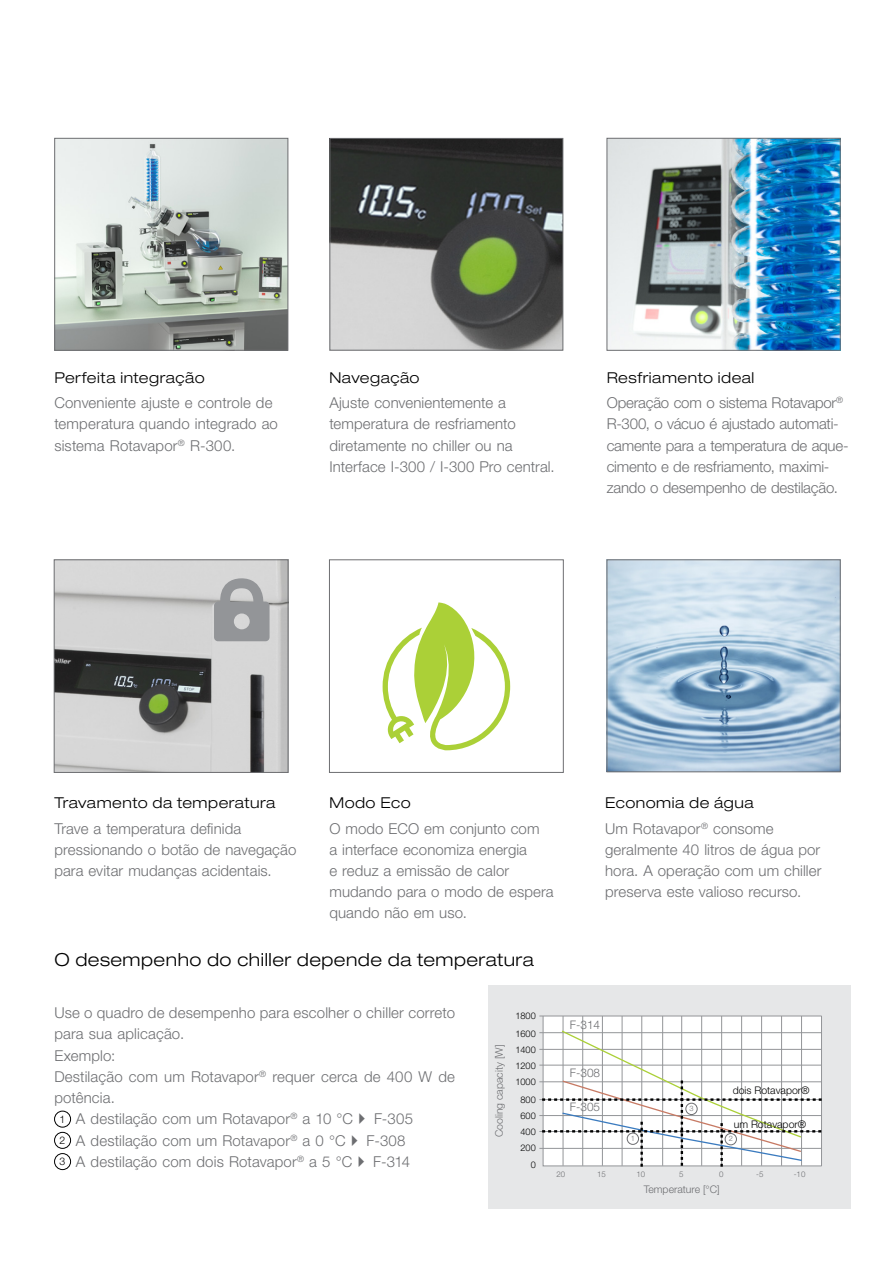
<style>
.page{position:relative;width:893px;height:1263px;background:#fff}
.page>*{position:absolute;margin:0;border:0;box-sizing:border-box;transform-origin:0 0}
.EN_Page_Subline{font:300 expanded 18px "Helvetica Neue LT Std";letter-spacing:.025em;color:#000}
.EN_Table_content_lef{font:300 15px/21.1px "Helvetica Neue LT Std";letter-spacing:.005em;color:#6d6e71}
.EN_Table_content_lef-2{font:300 15px/21.1px "Helvetica Neue LT Std";letter-spacing:-.015em;color:#6d6e71}
.EN_Title_small_down{font:300 expanded 15px "Helvetica Neue LT Std";letter-spacing:.035em;color:#000}
.t1{font:300 11.85px "Helvetica Neue LT Std";color:#6d6e71}
.t2{font:300 10.5px "Helvetica Neue LT Std";color:#6d6e71}
.t3{font:300 10.5px "Helvetica Neue LT Std";color:#000}
.t4{font:300 9.15px "Helvetica Neue LT Std";color:#000}
.t5{font:300 7.8px "Helvetica Neue LT Std";color:#6d6e71}
.t6{font:300 7.5px "Helvetica Neue LT Std";color:#6d6e71}
</style>
<div class="page">
<img style="left:609px;top:562px;width:229px;height:208px">
<div style="left:607px;top:560px;width:233px;height:212px;border:1px solid #6d6e71"></div>
<div style="left:329px;top:560px;width:234px;height:213px;border:1px solid #6d6e71"></div>
<img style="left:56px;top:562px;width:230px;height:209px">
<div style="left:54px;top:560px;width:234px;height:213px;border:1px solid #6d6e71"></div>
<svg style="left:383px;top:602px;width:127px;height:148px"></svg>
<svg style="left:214px;top:572px;width:56px;height:69px;background:#a9aaac"></svg>
<img style="left:56px;top:140px;width:230px;height:208px">
<div style="left:54px;top:138px;width:234px;height:212px;border:1px solid #6d6e71"></div>
<img style="left:332px;top:140px;width:229px;height:208px">
<div style="left:330px;top:138px;width:233px;height:212px;border:1px solid #6d6e71"></div>
<img style="left:609px;top:140px;width:229px;height:208px">
<div style="left:54px;top:1111px;width:17px;height:16px;border:1px solid #000;border-radius:50%"></div>
<div style="left:54px;top:1132px;width:17px;height:16px;border:1px solid #000;border-radius:50%"></div>
<div style="left:54px;top:1153px;width:17px;height:17px;border:1px solid #000;border-radius:50%"></div>
<div style="left:488px;top:985px;width:363px;height:224px;background:#e6e7e8"></div>
<hr style="left:539px;top:1016px;width:283px;height:1px;background:#939598">
<hr style="left:539px;top:1032px;width:282px;height:1px;background:#939598">
<hr style="left:539px;top:1049px;width:282px;height:1px;background:#939598">
<hr style="left:539px;top:1065px;width:282px;height:1px;background:#939598">
<hr style="left:539px;top:1081px;width:282px;height:1px;background:#939598">
<hr style="left:539px;top:1099px;width:282px;height:1px;background:#939598">
<hr style="left:539px;top:1115px;width:282px;height:1px;background:#939598">
<hr style="left:539px;top:1131px;width:282px;height:1px;background:#939598">
<hr style="left:539px;top:1148px;width:282px;height:1px;background:#939598">
<svg style="left:542px;top:1016px;width:280px;height:151px"></svg>
<div style="left:627px;top:1133px;width:12px;height:11px;border:1px solid #6d6e71;border-radius:50%"></div>
<div style="left:725px;top:1133px;width:12px;height:12px;border:1px solid #6d6e71;border-radius:50%"></div>
<div style="left:686px;top:1103px;width:11px;height:12px;border:1px solid #6d6e71;border-radius:50%"></div>
<p class="EN_Title_small_down" style="left:54px;top:368px;width:152px">Perfeita integração</p>
<p class="EN_Table_content_lef" style="left:54px;top:392px;width:225px">Conveniente ajuste e controle de temperatura quando integrado ao sistema Rotavapor<sup>®</sup> R-300.</p>
<p class="EN_Title_small_down" style="left:329px;top:368px;width:92px">Navegação</p>
<p class="EN_Table_content_lef" style="left:329px;top:392px;width:227px">Ajuste convenientemente a temperatura de resfriamento diretamente no chiller ou na<br>Interface I-300 / I-300 Pro central.</p>
<p class="EN_Title_small_down" style="left:607px;top:368px;width:149px">Resfriamento ideal</p>
<p class="EN_Table_content_lef-2" style="left:607px;top:392px;width:243px">Operação com o sistema Rotavapor<sup>® </sup>R-300, o vácuo é ajustado automati&shy;camente para a temperatura de aque&shy;cimento e de resfriamento, maximi&shy;zando o desempenho de destilação.</p>
<p class="EN_Title_small_down" style="left:54px;top:794px;width:223px">Travamento da temperatura</p>
<p class="EN_Table_content_lef" style="left:54px;top:817px;width:244px">Trave a temperatura definida pressionando o botão de navegação para evitar mudanças acidentais.</p>
<p class="EN_Title_small_down" style="left:329px;top:794px;width:83px">Modo Eco</p>
<p class="EN_Table_content_lef" style="left:329px;top:817px;width:226px">O modo ECO em conjunto com<br>a interface economiza energia<br>e reduz a emissão de calor mudando para o modo de espera quando não em uso.</p>
<p class="EN_Title_small_down" style="left:605px;top:794px;width:150px">Economia de água</p>
<p class="EN_Table_content_lef" style="left:605px;top:817px;width:218px">Um Rotavapor<sup>®</sup> consome geralmente 40 litros de água por hora. A operação com um chiller preserva este valioso recurso.</p>
<p class="EN_Page_Subline" style="left:54px;top:948px;width:481px">O desempenho do chiller depende da temperatura</p>
<p class="EN_Table_content_lef" style="left:54px;top:1002px;width:402px">Use o quadro de desempenho para escolher o chiller correto para sua aplicação.</p>
<p class="EN_Table_content_lef" style="left:54px;top:1044px;width:62px">Exemplo:</p>
<p class="EN_Table_content_lef" style="left:54px;top:1066px;width:402px">Destilação com um Rotavapor<sup>®</sup> requer cerca de 400 W de potência.</p>
<p class="t3" style="left:60px;top:1113px;width:7px">1</p>
<p class="EN_Table_content_lef" style="left:76px;top:1108px;width:279px">A destilação com um Rotavapor<sup>®</sup> a 10 °C</p>
<p class="EN_Table_content_lef" style="left:374px;top:1108px;width:40px">F-305</p>
<p class="t3" style="left:60px;top:1134px;width:7px">2</p>
<p class="EN_Table_content_lef" style="left:76px;top:1129px;width:271px">A destilação com um Rotavapor<sup>®</sup> a 0 °C</p>
<p class="EN_Table_content_lef" style="left:366px;top:1129px;width:40px">F-308</p>
<p class="t3" style="left:60px;top:1155px;width:7px">3</p>
<p class="EN_Table_content_lef" style="left:76px;top:1150px;width:278px">A destilação com dois Rotavapor<sup>®</sup> a 5 °C</p>
<p class="EN_Table_content_lef" style="left:373px;top:1150px;width:38px">F-314</p>
<p class="t4" style="left:515px;top:1010px;width:22px">1800</p>
<p class="t4" style="left:515px;top:1028px;width:22px">1600</p>
<p class="t2" style="left:493px;top:1137px;width:94px;rotate:-90deg">Cooling capacity [W]</p>
<p class="t4" style="left:515px;top:1044px;width:22px">1400</p>
<p class="t4" style="left:515px;top:1060px;width:22px">1200</p>
<p class="t4" style="left:515px;top:1076px;width:22px">1000</p>
<p class="t4" style="left:520px;top:1094px;width:17px">800</p>
<p class="t4" style="left:520px;top:1110px;width:17px">600</p>
<p class="t4" style="left:520px;top:1126px;width:17px">400</p>
<p class="t4" style="left:520px;top:1142px;width:17px">200</p>
<p class="t4" style="left:531px;top:1159px;width:7px">0</p>
<p class="t1" style="left:570px;top:1017px;width:32px">F-314</p>
<p class="t1" style="left:570px;top:1065px;width:32px">F-308</p>
<p class="t1" style="left:570px;top:1100px;width:32px">F-305</p>
<p class="t6" style="left:689px;top:1104px;width:6px">3</p>
<p class="t3" style="left:733px;top:1084px;width:78px">dois Rotavapor®</p>
<p class="t3" style="left:734px;top:1117px;width:74px">um Rotavapor®</p>
<p class="t6" style="left:631px;top:1134px;width:6px">1</p>
<p class="t6" style="left:729px;top:1134px;width:6px">2</p>
<p class="t5" style="left:556px;top:1169px;width:10px">20</p>
<p class="t5" style="left:597px;top:1169px;width:10px">15</p>
<p class="t5" style="left:636px;top:1169px;width:10px">10</p>
<p class="t5" style="left:679px;top:1169px;width:6px">5</p>
<p class="t5" style="left:719px;top:1169px;width:6px">0</p>
<p class="t5" style="left:756px;top:1169px;width:9px">-5</p>
<p class="t5" style="left:794px;top:1169px;width:13px">-10</p>
<p class="t2" style="left:644px;top:1183px;width:77px">Temperature [°C]</p>
</div>
